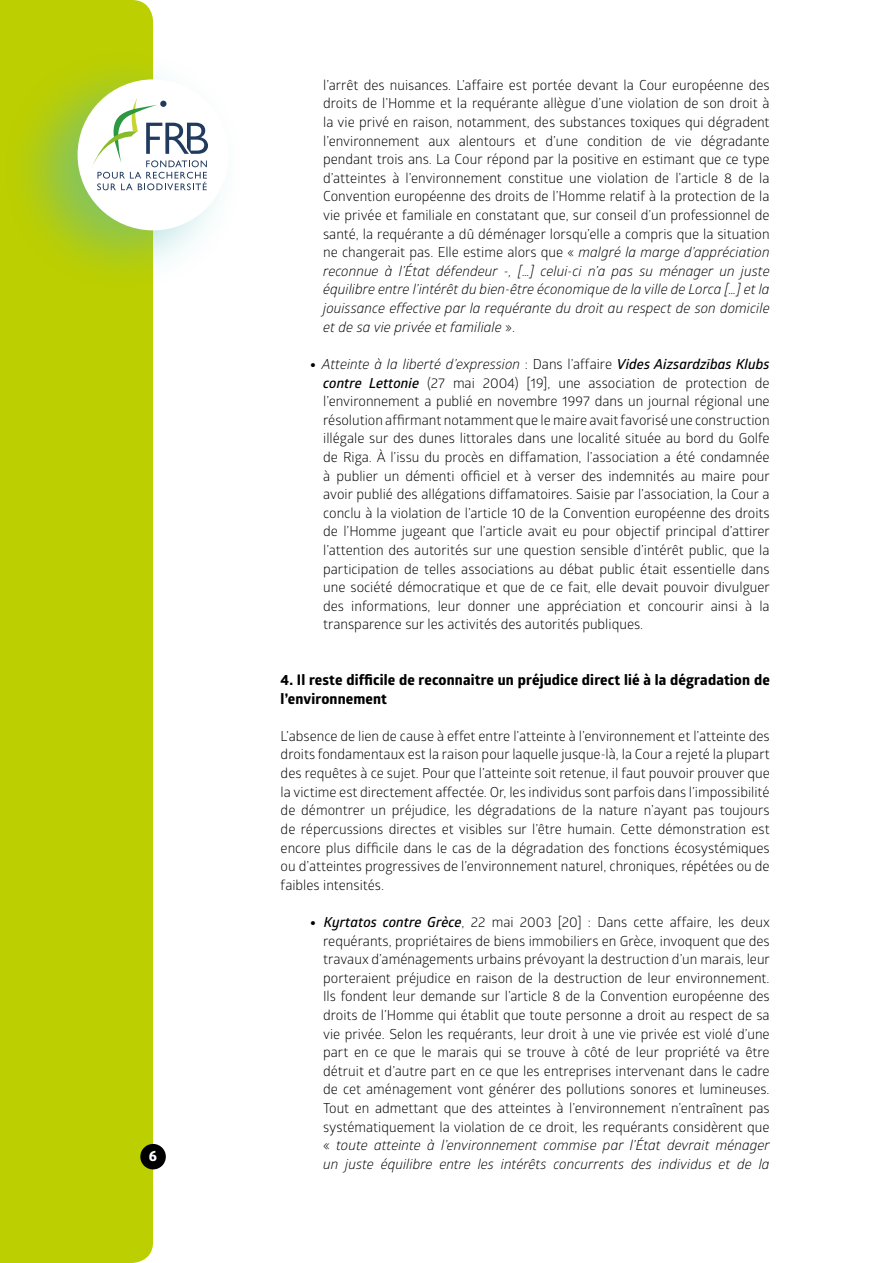
<style>
.page{position:relative;width:893px;height:1263px;background:#fff}
.page>*{position:absolute;margin:0;border:0;box-sizing:border-box;transform-origin:0 0}
.t1{font:700 14.85px "Globerx";color:#fff}
.t2{font:700 14.7px/18.6px "Globerx";letter-spacing:.01em;color:#000}
.t3{font:13.8px/18.6px "Glober";color:#000;text-align:justify}
.s1{font-style:italic}
.s2{font-weight:900}
.s3{font-weight:600;font-style:italic}
</style>
<div class="page">
<div style="left:0;top:0;width:153px;height:1263px;background:#bccf00"></div>
<div style="left:1px;top:49px;width:244px;height:243px;background:#51babc;opacity:.5"></div>
<div style="left:78px;top:79px;width:151px;height:151px;background:#fff;border-radius:50%"></div>
<svg style="left:91px;top:96px;width:117px;height:94px"></svg>
<div style="left:140px;top:1144px;width:26px;height:25px;background:#000;border-radius:50%"></div>
<p class="t1" style="left:149px;top:1145px;width:10px">6</p>
<p class="t3" style="left:323px;top:75px;width:448px">l’arrêt des nuisances. L’affaire est portée devant la Cour européenne des droits de l’Homme et la requérante allègue d’une violation de son droit à la vie privé en raison, notamment, des substances toxiques qui dégradent l’environnement aux alentours et d’une condition de vie dégradante pendant trois ans. La Cour répond par la positive en estimant que ce type d’atteintes à l’environnement constitue une violation de l’article 8 de la Convention européenne des droits de l’Homme relatif à la protection de la vie privée et familiale en constatant que, sur conseil d’un professionnel de santé, la requérante a dû déménager lorsqu’elle a compris que la situation ne changerait pas. Elle estime alors que « <span class="s1">malgré la marge d’appréciation reconnue à l’État défendeur -, […] celui-ci n’a pas su ménager un juste équilibre entre l’intérêt du bien-être économique de la ville de Lorca […] et la jouissance effective par la requérante du droit au respect de son domicile et de sa vie privée et familiale</span> ».</p>
<p class="t3" style="left:323px;top:354px;width:448px;text-indent:-13px"><span class="s2">•</span> <span class="s1">Atteinte à la liberté d’expression</span> : Dans l’affaire <span class="s3">Vides Aizsardzības Klubs contre Lettonie</span> (27 mai 2004) [19], une association de protection de l’environnement a publié en novembre 1997 dans un journal régional une résolution affirmant notamment que le maire avait favorisé une construction illégale sur des dunes littorales dans une localité située au bord du Golfe de Riga. À l’issu du procès en diffamation, l’association a été condamnée à publier un démenti officiel et à verser des indemnités au maire pour avoir publié des allégations diffamatoires. Saisie par l’association, la Cour a conclu à la violation de l’article 10 de la Convention européenne des droits de l’Homme jugeant que l’article avait eu pour objectif principal d’attirer l’attention des autorités sur une question sensible d’intérêt public, que la participation de telles associations au débat public était essentielle dans une société démocratique et que de ce fait, elle devait pouvoir divulguer des informations, leur donner une appréciation et concourir ainsi à la transparence sur les activités des autorités publiques.</p>
<p class="t2" style="left:281px;top:670px;width:491px">4. Il reste difficile de reconnaitre un préjudice direct lié à la dégradation de l’environnement</p>
<p class="t3" style="left:281px;top:726px;width:491px">L’absence de lien de cause à effet entre l’atteinte à l’environnement et l’atteinte des droits fondamentaux est la raison pour laquelle jusque-là, la Cour a rejeté la plupart des requêtes à ce sujet. Pour que l’atteinte soit retenue, il faut pouvoir prouver que la victime est directement affectée. Or, les individus sont parfois dans l’impossibilité de démontrer un préjudice, les dégradations de la nature n’ayant pas toujours de répercussions directes et visibles sur l’être humain. Cette démonstration est encore plus difficile dans le cas de la dégradation des fonctions écosystémiques ou d’atteintes progressives de l’environnement naturel, chroniques, répétées ou de faibles intensités.</p>
<p class="t3" style="left:323px;top:912px;width:448px;text-indent:-13px"><span class="s2">•</span> <span class="s3">Kyrtatos contre Grèce</span>, 22 mai 2003 [20] : Dans cette affaire, les deux requérants, propriétaires de biens immobiliers en Grèce, invoquent que des travaux d’aménagements urbains prévoyant la destruction d’un marais, leur porteraient préjudice en raison de la destruction de leur environnement.<br>Ils fondent leur demande sur l’article 8 de la Convention européenne des droits de l’Homme qui établit que toute personne a droit au respect de sa vie privée. Selon les requérants, leur droit à une vie privée est violé d’une part en ce que le marais qui se trouve à côté de leur propriété va être détruit et d’autre part en ce que les entreprises intervenant dans le cadre de cet aménagement vont générer des pollutions sonores et lumineuses.<br>Tout en admettant que des atteintes à l’environnement n’entraînent pas systématiquement la violation de ce droit, les requérants considèrent que « <span class="s1">toute atteinte à l’environnement commise par l’État devrait ménager un juste équilibre entre les intérêts concurrents des individus et de la</span></p>
</div>
